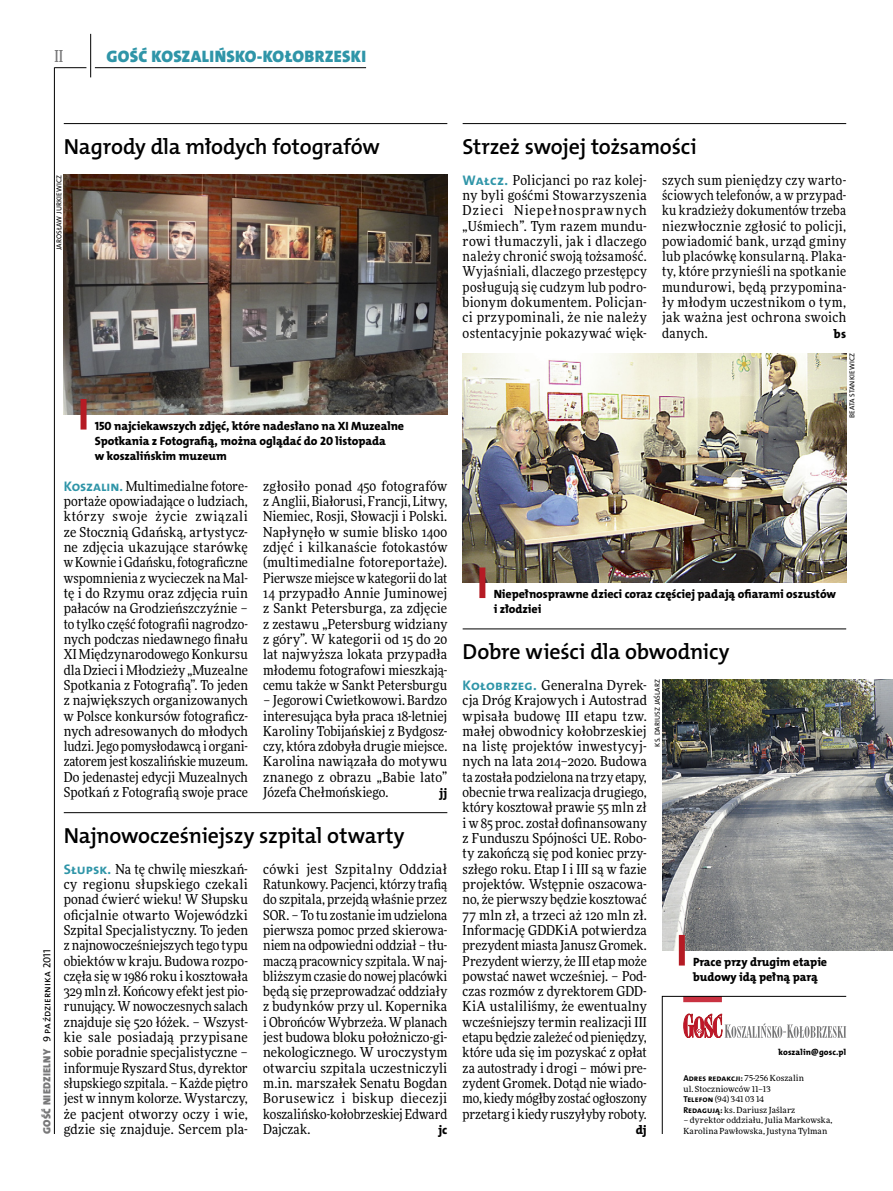
<style>
.page{position:relative;width:893px;height:1191px;background:#fff}
.page>*{position:absolute;margin:0;border:0;box-sizing:border-box;transform-origin:0 0}
.t1{font:21.9px "The Mix HP6 Se Bld";letter-spacing:-.01em;color:#000}
.t2{font:16.65px "The Mix HP9 Blk";letter-spacing:.02em;color:#2f95a8}
.t3{font:500 16.5px "Freeday Narrow";color:#777778;scale:.9 1}
.t4{font:13.65px/15.3px "Freeday Narrow News";letter-spacing:.01em;color:#000;text-align:justify}
.t5{font:12.3px "The Mix HP8 Ex Bld";letter-spacing:.01em;color:#000}
.t6{font:12px/15.3px "The Mix HP8 Ex Bld";letter-spacing:-.005em;color:#000}
.t7{font:10.5px "The Mix HP5 Plain";letter-spacing:.015em;color:#000}
.t8{font:8.55px "The Mix HP7 Bld";letter-spacing:.005em;color:#000}
.t9{font:8.55px "The Mix HP8 Ex Bld";letter-spacing:.015em;color:#000}
.t10{font:8.4px/10.5px "Freeday News";letter-spacing:.015em;color:#000}
.t11{font:7.2px "The Mix HP5 Plain";letter-spacing:.015em;color:#000}
.s1{font-family:"The Mix HP9 Blk";color:#777778}
.s2{font-family:"The Mix HP7 Bld";font-size:13.95px;color:#2f95a8}
.s3{font-family:"Freeday News";font-size:8.4px}
.s4{font-family:"The Mix HP7 Bld";font-size:8.55px}
</style>
<div class="page">
<hr style="left:54px;top:67px;width:1px;height:1067px;background:#000">
<hr style="left:90px;top:34px;width:1px;height:43px;background:#000">
<hr style="left:54px;top:67px;width:32px;height:1px;background:#000">
<hr style="left:95px;top:67px;width:271px;height:1px;background:#000">
<svg style="left:662px;top:996px;width:185px;height:138px"></svg>
<hr style="left:64px;top:123px;width:383px;height:1px;background:#000">
<img style="left:64px;top:175px;width:383px;height:239px">
<div style="left:81px;top:399px;width:6px;height:30px;background:#b51b24"></div>
<hr style="left:463px;top:123px;width:383px;height:1px;background:#000">
<img style="left:463px;top:353px;width:383px;height:230px">
<div style="left:479px;top:567px;width:6px;height:31px;background:#b51b24"></div>
<hr style="left:463px;top:628px;width:383px;height:1px;background:#000">
<img style="left:662px;top:679px;width:231px;height:271px">
<div style="left:679px;top:935px;width:6px;height:30px;background:#b51b24"></div>
<hr style="left:64px;top:812px;width:383px;height:1px;background:#000">
<p class="t3" style="left:54px;top:46px;width:11px">II</p>
<p class="t2" style="left:106px;top:46px;width:261px">GOŚĆ KOSZALIŃSKO-KOŁOBRZESKI</p>
<h1 class="t1" style="left:64px;top:132px;width:318px">Nagrody dla młodych fotografów</h1>
<p class="t11" style="left:55px;top:250px;width:76px;rotate:-90deg">Jarosław Jurkiewicz</p>
<p class="t6" style="left:95px;top:418px;width:311px">150 najciekawszych zdjęć, które nadesłano na XI Muzealne<br>Spotkania z Fotografią, można oglądać do 20 listopada<br>w koszalińskim muzeum</p>
<p class="t7" style="left:40px;top:1134px;width:186px;rotate:-90deg"><span class="s1">GOŚĆ NIEDZIELNY</span> 9 października 2011</p>
<p class="t4" style="left:64px;top:478px;width:186px"><span class="s2">Koszalin.</span> Multimedialne fotore&shy;portaże opowiadające o ludziach, którzy swoje życie związali ze Stocznią Gdańską, artystycz&shy;ne zdjęcia ukazujące starówkę w Kownie i Gdańsku, fotograficzne wspomnienia z wycieczek na Mal&shy;tę i do Rzymu oraz zdjęcia ruin pałaców na Grodzieńszczyźnie – to tylko część fotografii nagrodzo&shy;nych podczas niedawnego finału XI Międzynarodowego Konkursu dla Dzieci i Młodzieży „Muzealne Spotkania z Fotografią”. To jeden z największych organizowanych w Polsce konkursów fotograficz&shy;nych adresowanych do młodych ludzi. Jego pomysłodawcą i organi&shy;zatorem jest koszalińskie muzeum.<br>Do jedenastej edycji Muzealnych Spotkań z Fotografią swoje prace</p>
<p class="t4" style="left:263px;top:478px;width:186px">zgłosiło ponad 450 fotografów z Anglii, Białorusi, Francji, Litwy, Niemiec, Rosji, Słowacji i Polski.<br>Napłynęło w sumie blisko 1400 zdjęć i kilkanaście fotokastów (multimedialne fotoreportaże).<br>Pierwsze miejsce w kategorii do lat 14 przypadło Annie Juminowej z Sankt Petersburga, za zdjęcie z zestawu „Petersburg widziany z góry”. W kategorii od 15 do 20 lat najwyższa lokata przypadła młodemu fotografowi mieszkają&shy;cemu także w Sankt Petersburgu</p>
<p class="t4" style="left:263px;top:692px;width:186px">– Jegorowi Cwietkowowi. Bardzo interesująca była praca 18-letniej Karoliny Tobijańskiej z Bydgosz&shy;czy, która zdobyła drugie miejsce.<br>Karolina nawiązała do motywu znanego z obrazu „Babie lato” Józefa Chełmońskiego.</p>
<p class="t5" style="left:440px;top:785px;width:9px">jj</p>
<h1 class="t1" style="left:64px;top:821px;width:342px">Najnowocześniejszy szpital otwarty</h1>
<p class="t4" style="left:64px;top:861px;width:186px"><span class="s2">Słupsk.</span> Na tę chwilę mieszkań&shy;cy regionu słupskiego czekali ponad ćwierć wieku! W Słupsku oficjalnie otwarto Wojewódzki Szpital Specjalistyczny. To jeden z najnowocześniejszych tego typu obiektów w kraju. Budowa rozpo&shy;częła się w 1986 roku i kosztowała 329 mln zł. Końcowy efekt jest pio&shy;runujący. W nowoczesnych salach znajduje się 520 łóżek. – Wszyst&shy;kie sale posiadają przypisane sobie poradnie specjalistyczne – informuje Ryszard Stus, dyrektor słupskiego szpitala. – Każde piętro jest w innym kolorze. Wystarczy, że pacjent otworzy oczy i wie, gdzie się znajduje. Sercem pla-</p>
<p class="t4" style="left:263px;top:861px;width:186px">cówki jest Szpitalny Oddział Ratunkowy. Pacjenci, którzy trafią do szpitala, przejdą właśnie przez SOR. – To tu zostanie im udzielona pierwsza pomoc przed skierowa&shy;niem na odpowiedni oddział – tłu&shy;maczą pracownicy szpitala. W naj&shy;bliższym czasie do nowej placówki będą się przeprowadzać oddziały z budynków przy ul. Kopernika i Obrońców Wybrzeża. W planach jest budowa bloku położniczo-gi&shy;nekologicznego. W uroczystym otwarciu szpitala uczestniczyli m.in. marszałek Senatu Bogdan Borusewicz i biskup diecezji koszalińsko-kołobrzeskiej Edward Dajczak.</p>
<p class="t5" style="left:438px;top:1122px;width:10px">jc</p>
<h1 class="t1" style="left:463px;top:132px;width:236px">Strzeż swojej tożsamości</h1>
<p class="t4" style="left:463px;top:172px;width:186px"><span class="s2">Wałcz.</span> Policjanci po raz kolej&shy;ny byli gośćmi Stowarzyszenia Dzieci Niepełnosprawnych „Uśmiech”. Tym razem mundu&shy;rowi tłumaczyli, jak i dlaczego należy chronić swoją tożsamość.<br>Wyjaśniali, dlaczego przestępcy posługują się cudzym lub podro&shy;bionym dokumentem. Policjan&shy;ci przypominali, że nie należy ostentacyjnie pokazywać więk-</p>
<p class="t4" style="left:662px;top:172px;width:186px">szych sum pieniędzy czy warto&shy;ściowych telefonów, a w przypad&shy;ku kradzieży dokumentów trzeba niezwłocznie zgłosić to policji, powiadomić bank, urząd gminy lub placówkę konsularną. Plaka&shy;ty, które przynieśli na spotkanie mundurowi, będą przypomina&shy;ły młodym uczestnikom o tym, jak ważna jest ochrona swoich danych.</p>
<p class="t5" style="left:834px;top:326px;width:14px">bs</p>
<p class="t11" style="left:847px;top:418px;width:67px;rotate:-90deg">Beata Stankiewicz</p>
<p class="t6" style="left:494px;top:586px;width:344px">Niepełnosprawne dzieci coraz częściej padają ofiarami oszustów i złodziei</p>
<h1 class="t1" style="left:463px;top:638px;width:268px">Dobre wieści dla obwodnicy</h1>
<p class="t11" style="left:653px;top:746px;width:69px;rotate:-90deg">ks. Dariusz Jaślarz</p>
<p class="t4" style="left:463px;top:677px;width:186px"><span class="s2">Kołobrzeg.</span> Generalna Dyrek&shy;cja Dróg Krajowych i Autostrad wpisała budowę III etapu tzw. małej obwodnicy kołobrzeskiej na listę projektów inwestycyj&shy;nych na lata 2014–2020. Budowa ta została podzielona na trzy etapy, obecnie trwa realizacja drugiego, który kosztował prawie 55 mln zł i w 85 proc. został dofinansowany z Funduszu Spójności UE. Robo&shy;ty zakończą się pod koniec przy&shy;szłego roku. Etap I i III są w fazie projektów. Wstępnie oszacowa&shy;no, że pierwszy będzie kosztować 77 mln zł, a trzeci aż 120 mln zł.<br>Informację GDDKiA potwierdza prezydent miasta Janusz Gromek.<br>Prezydent wierzy, że III etap może powstać nawet wcześniej. – Pod&shy;czas rozmów z dyrektorem GDD-KiA ustaliliśmy, że ewentualny wcześniejszy termin realizacji III etapu będzie zależeć od pieniędzy, które uda się im pozyskać z opłat za autostrady i drogi – mówi pre&shy;zydent Gromek. Dotąd nie wiado&shy;mo, kiedy mógłby zostać ogłoszony przetarg i kiedy ruszyłyby roboty.</p>
<p class="t5" style="left:636px;top:1122px;width:13px">dj</p>
<p class="t6" style="left:693px;top:954px;width:136px">Prace przy drugim etapie budowy idą pełną parą</p>
<p class="t9" style="left:778px;top:1046px;width:69px">koszalin@gosc.pl</p>
<p class="t8" style="left:683px;top:1073px;width:122px">Adres redakcji: <span class="s3">75-256 Koszalin</span></p>
<p class="t10" style="left:683px;top:1083px;width:113px">ul. Stoczniowców 11–13<br><span class="s4">Telefon</span> (94) 341 03 14<br><span class="s4">Redagują:</span> ks. Dariusz Jaślarz</p>
<p class="t10" style="left:683px;top:1115px;width:151px">– dyrektor oddziału, Julia Markowska,<br>Karolina Pawłowska, Justyna Tylman</p>
</div>
